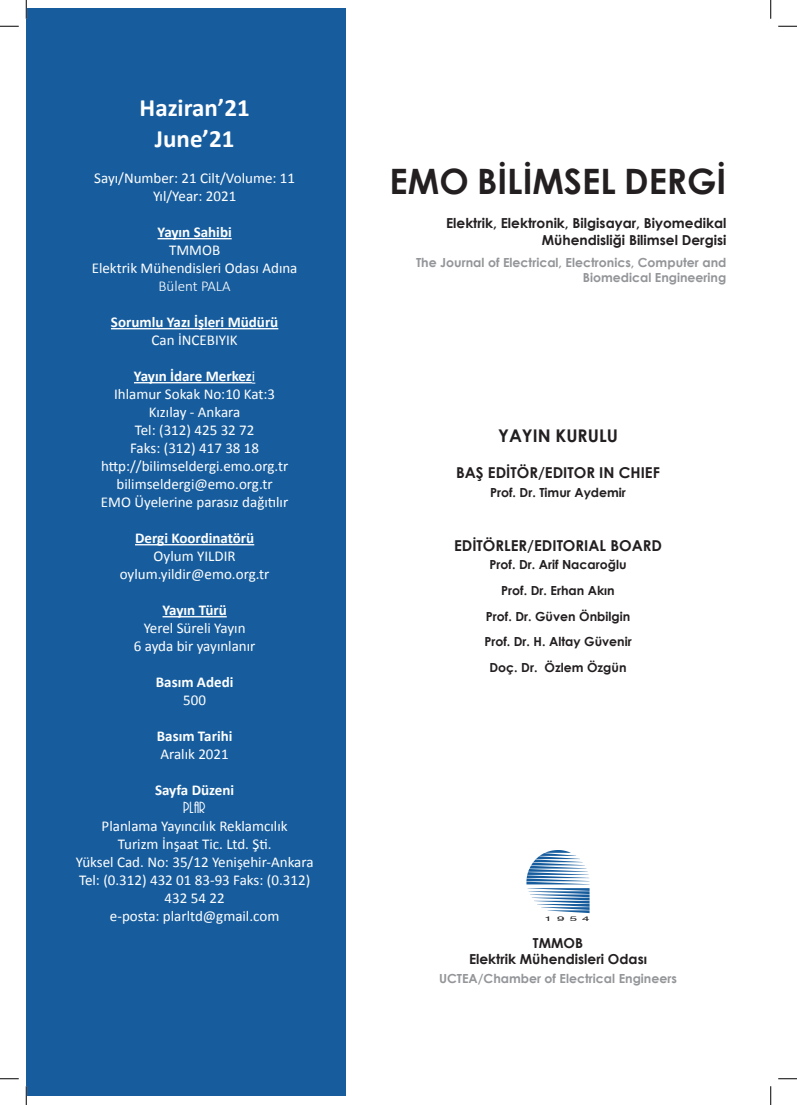
<style>
.page{position:relative;width:797px;height:1105px;background:#fff}
.page>*{position:absolute;margin:0;border:0;box-sizing:border-box;transform-origin:0 0}
.t1{font:700 35px "Century Gothic";color:#231f20}
.t2{font:700 25px "Calibri";color:#fff}
.t3{font:700 17.5px "Century Gothic";color:#231f20}
.metin{font:15px/18px "Calibri";color:#fff;text-align:center}
.t4{font:700 15px "Calibri";color:#fff}
.t5{font:700 15px "Century Gothic";color:#231f20}
.t6{font:300 15px "Calibri";color:#fff}
.metin-2{font:15px "Playwright";color:#fff}
.t7{font:700 13.75px "Century Gothic";color:#231f20}
.makale_adı{font:700 12.5px "Century Gothic";color:#231f20}
.t8{font:700 12.5px/15px "Century Gothic";color:#939598;text-align:right}
.t9{font:6.62px "Swiss 721 BT";color:#231f20;scale:2 1}
.s1{font-weight:400}
</style>
<div class="page">
<div style="left:26px;top:9px;width:319px;height:1087px;background:#175d9e"></div>
<hr style="left:158px;top:238px;width:74px;height:1px;background:#fff">
<hr style="left:111px;top:328px;width:167px;height:1px;background:#fff">
<hr style="left:134px;top:382px;width:118px;height:1px;background:#fff">
<hr style="left:135px;top:544px;width:119px;height:1px;background:#fff">
<hr style="left:162px;top:616px;width:65px;height:1px;background:#fff">
<svg style="left:526px;top:850px;width:63px;height:63px"></svg>
<svg style="left:0;top:25px;width:19px;height:2px"></svg>
<svg style="left:778px;top:25px;width:19px;height:2px"></svg>
<svg style="left:0;top:1078px;width:19px;height:1px"></svg>
<svg style="left:778px;top:1078px;width:19px;height:1px"></svg>
<svg style="left:25px;top:0;width:2px;height:19px"></svg>
<svg style="left:25px;top:1086px;width:2px;height:19px"></svg>
<svg style="left:770px;top:0;width:1px;height:19px"></svg>
<svg style="left:770px;top:1086px;width:1px;height:19px"></svg>
<p class="t2" style="left:140px;top:92px;width:112px">Haziran’21</p>
<p class="t2" style="left:155px;top:124px;width:81px">June’21</p>
<p class="metin" style="left:94px;top:169px;width:202px">Sayı/Number: 21 Cilt/Volume: 11</p>
<p class="metin" style="left:153px;top:187px;width:85px">Yıl/Year: 2021</p>
<p class="t4" style="left:158px;top:223px;width:76px">Yayın Sahibi</p>
<p class="metin" style="left:92px;top:241px;width:207px">TMMOB<br>Elektrik Mühendisleri Odası Adına</p>
<p class="t6" style="left:158px;top:277px;width:74px">Bülent PALA</p>
<p class="t4" style="left:111px;top:313px;width:169px">Sorumlu Yazı İşleri Müdürü</p>
<p class="metin" style="left:152px;top:331px;width:88px">Can İNCEBIYIK</p>
<p class="t4" style="left:134px;top:367px;width:123px">Yayın İdare Merkez<span class="s1">i</span></p>
<p class="metin" style="left:114px;top:385px;width:162px">Ihlamur Sokak No:10 Kat:3</p>
<p class="metin" style="left:149px;top:403px;width:93px">Kızılay - Ankara</p>
<p class="metin" style="left:135px;top:421px;width:121px">Tel: (312) 425 32 72</p>
<p class="metin" style="left:130px;top:439px;width:130px">Faks: (312) 417 38 18</p>
<p class="metin" style="left:101px;top:457px;width:189px">http://bilimseldergi.emo.org.tr</p>
<p class="metin" style="left:117px;top:475px;width:158px">bilimseldergi@emo.org.tr</p>
<p class="metin" style="left:101px;top:493px;width:189px">EMO Üyelerine parasız dağıtılır</p>
<p class="t4" style="left:135px;top:529px;width:121px">Dergi Koordinatörü</p>
<p class="metin" style="left:120px;top:547px;width:151px">Oylum YILDIR oylum.yildir@emo.org.tr</p>
<p class="t4" style="left:162px;top:601px;width:66px">Yayın Türü</p>
<p class="metin" style="left:144px;top:619px;width:103px">Yerel Süreli Yayın</p>
<p class="metin" style="left:134px;top:637px;width:123px">6 ayda bir yayınlanır</p>
<p class="t4" style="left:156px;top:673px;width:79px">Basım Adedi</p>
<p class="metin" style="left:183px;top:691px;width:24px">500</p>
<p class="t4" style="left:157px;top:727px;width:77px">Basım Tarihi</p>
<p class="metin" style="left:160px;top:745px;width:70px">Aralık 2021</p>
<p class="t4" style="left:155px;top:781px;width:81px">Sayfa Düzeni</p>
<p class="metin-2" style="left:183px;top:798px;width:24px">PLAR</p>
<p class="metin" style="left:102px;top:817px;width:187px">Planlama Yayıncılık Reklamcılık</p>
<p class="metin" style="left:118px;top:835px;width:155px">Turizm İnşaat Tic. Ltd. Şti.</p>
<p class="metin" style="left:76px;top:853px;width:239px">Yüksel Cad. No: 35/12 Yenişehir-Ankara</p>
<p class="metin" style="left:79px;top:871px;width:233px">Tel: (0.312) 432 01 83-93 Faks: (0.312)<br>432 54 22</p>
<p class="metin" style="left:110px;top:907px;width:171px">e-posta: plarltd@gmail.com</p>
<p class="t1" style="left:389px;top:155px;width:338px">EMO BİLİMSEL DERGİ</p>
<p class="t7" style="left:446px;top:213px;width:282px">Elektrik, Elektronik, Bilgisayar, Biyomedikal</p>
<p class="t7" style="left:542px;top:230px;width:186px">Mühendisliği Bilimsel Dergisi</p>
<p class="t8" style="left:416px;top:254px;width:312px">The Journal of Electrical, Electronics, Computer and<br>Biomedical Engineering</p>
<p class="t3" style="left:498px;top:423px;width:121px">YAYIN KURULU</p>
<p class="t5" style="left:456px;top:461px;width:205px">BAŞ EDİTÖR/EDITOR IN CHIEF</p>
<p class="makale_adı" style="left:490px;top:483px;width:137px">Prof. Dr. Timur Aydemir</p>
<p class="t5" style="left:454px;top:534px;width:209px">EDİTÖRLER/EDITORIAL BOARD</p>
<p class="makale_adı" style="left:489px;top:555px;width:139px">Prof. Dr. Arif Nacaroğlu</p>
<p class="makale_adı" style="left:501px;top:581px;width:115px">Prof. Dr. Erhan Akın</p>
<p class="makale_adı" style="left:486px;top:606px;width:146px">Prof. Dr. Güven Önbilgin</p>
<p class="makale_adı" style="left:484px;top:632px;width:149px">Prof. Dr. H. Altay Güvenir</p>
<p class="makale_adı" style="left:489px;top:658px;width:139px">Doç. Dr. Özlem Özgün</p>
<p class="t9" style="left:544px;top:915px;width:24px">1954</p>
<p class="t7" style="left:533px;top:932px;width:52px">TMMOB</p>
<p class="t7" style="left:469px;top:949px;width:179px">Elektrik Mühendisleri Odası</p>
<p class="t8" style="left:439px;top:970px;width:239px">UCTEA/Chamber of Electrical Engineers</p>
</div>
